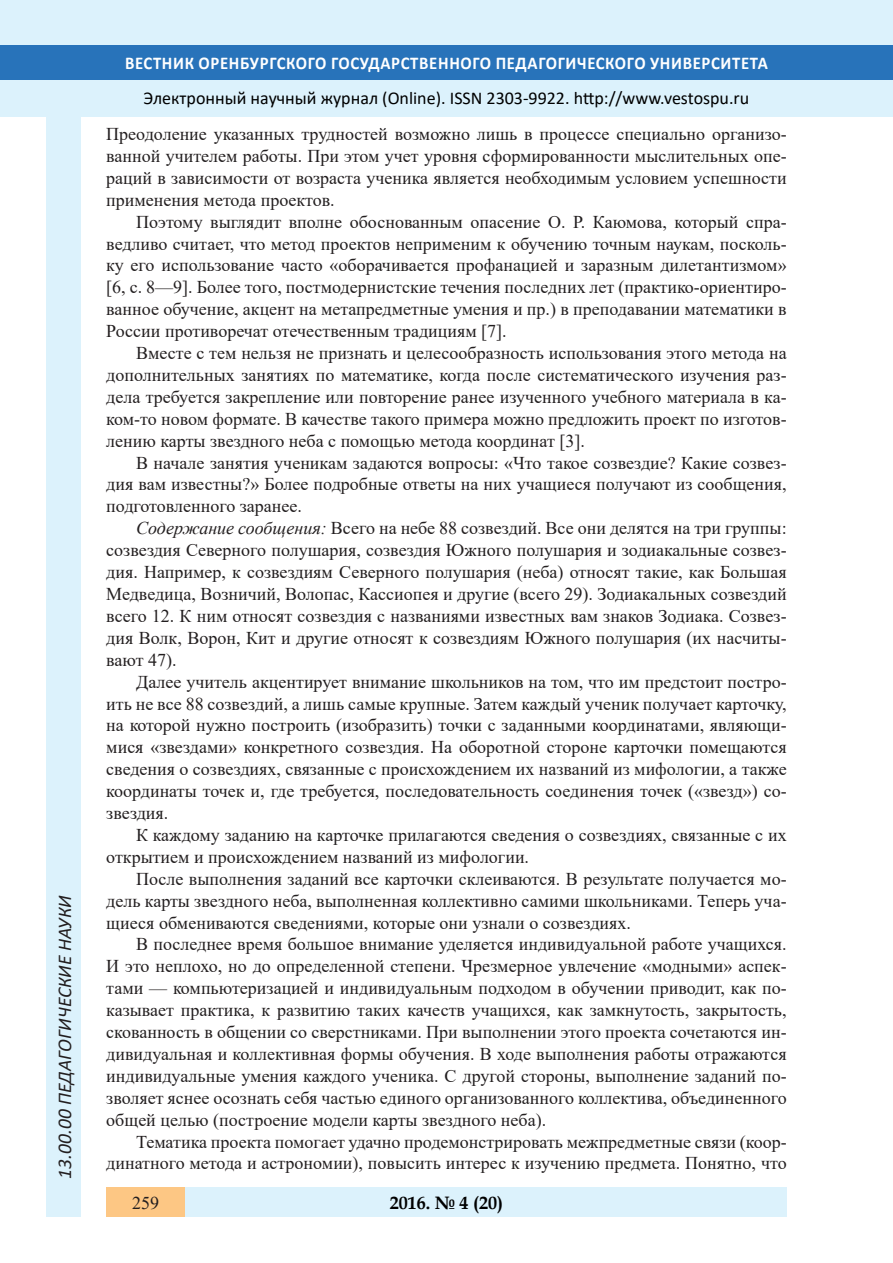
<style>
.page{position:relative;width:893px;height:1263px;background:#fff}
.page>*{position:absolute;margin:0;border:0;box-sizing:border-box;transform-origin:0 0}
.t1{font:italic 19.5px "Calibri";color:#231f20}
.Стиль2{font:18px/21.9px "Times New Roman";color:#231f20;text-align:justify}
.t2{font:18px "Calibri";color:#000}
.t3{font:700 18px "Calibri";letter-spacing:.04em;color:#fff;scale:.93 1}
.t4{font:700 18px "Book Antiqua";color:#000}
.s1{font-style:italic}
</style>
<div class="page">
<div style="left:0;top:0;width:893px;height:116px;background:#dcf2fc"></div>
<div style="left:0;top:45px;width:893px;height:34px;background:#2873ba"></div>
<div style="left:47px;top:116px;width:34px;height:1101px;background:#dcf2fc"></div>
<div style="left:106px;top:1188px;width:681px;height:29px;background:#dcf2fc"></div>
<div style="left:106px;top:1188px;width:79px;height:29px;background:#fdc784"></div>
<p class="t1" style="left:51px;top:1179px;width:285px;rotate:-90deg">13.00.00 ПЕДАГОГИЧЕСКИЕ НАУКИ</p>
<p class="t1" style="left:51px;top:1105px;width:206px;rotate:-90deg">БИОЛОГИЧЕСКИЕ НАУКИ</p>
<p class="t1" style="left:51px;top:1179px;width:11px;rotate:-90deg">0</p>
<p class="t3" style="left:125px;top:50px;width:693px">ВЕСТНИК ОРЕНБУРГСКОГО ГОСУДАРСТВЕННОГО ПЕДАГОГИЧЕСКОГО УНИВЕРСИТЕТА</p>
<p class="t2" style="left:144px;top:85px;width:607px">Электронный научный журнал (Online). ISSN 2303-9922. http://www.vestospu.ru</p>
<p class="t2" style="left:583px;top:85px;width:13px">t</p>
<p class="Стиль2" style="left:106px;top:122px;width:682px">Преодоление указанных трудностей возможно лишь в процессе специально организо&shy;ванной учителем работы. При этом учет уровня сформированности мыслительных опе&shy;раций в зависимости от возраста ученика является необходимым условием успешности применения метода проектов.</p>
<p class="Стиль2" style="left:106px;top:210px;width:682px;text-indent:30px">Поэтому выглядит вполне обоснованным опасение О. Р. Каюмова, который спра&shy;ведливо считает, что метод проектов неприменим к обучению точным наукам, посколь&shy;ку его использование часто «оборачивается профанацией и заразным дилетантизмом» [6, с. 8—9]. Более того, постмодернистские течения последних лет (практико-ориентиро&shy;ванное обучение, акцент на метапредметные умения и пр.) в преподавании математики в России противоречат отечественным традициям [7].</p>
<p class="Стиль2" style="left:106px;top:341px;width:682px;text-indent:30px">Вместе с тем нельзя не признать и целесообразность использования этого метода на дополнительных занятиях по математике, когда после систематического изучения раз&shy;дела требуется закрепление или повторение ранее изученного учебного материала в ка&shy;ком-то новом формате. В качестве такого примера можно предложить проект по изготов&shy;лению карты звездного неба с помощью метода координат [3].</p>
<p class="Стиль2" style="left:106px;top:451px;width:682px;text-indent:30px">В начале занятия ученикам задаются вопросы: «Что такое созвездие? Какие созвез&shy;дия вам известны?» Более подробные ответы на них учащиеся получают из сообщения, подготовленного заранее.</p>
<p class="Стиль2" style="left:106px;top:517px;width:682px;text-indent:30px"><span class="s1">Содержание сообщения:</span> Всего на небе 88 созвездий. Все они делятся на три группы: созвездия Северного полушария, созвездия Южного полушария и зодиакальные созвез&shy;дия. Например, к созвездиям Северного полушария (неба) относят такие, как Большая Медведица, Возничий, Волопас, Кассиопея и другие (всего 29). Зодиакальных созвездий всего 12. К ним относят созвездия с названиями известных вам знаков Зодиака. Созвез&shy;дия Волк, Ворон, Кит и другие относят к созвездиям Южного полушария (их насчиты&shy;вают 47).</p>
<p class="Стиль2" style="left:106px;top:670px;width:682px;text-indent:30px">Далее учитель акцентирует внимание школьников на том, что им предстоит постро&shy;ить не все 88 созвездий, а лишь самые крупные. Затем каждый ученик получает карточку, на которой нужно построить (изобразить) точки с заданными координатами, являющи&shy;мися «звездами» конкретного созвездия. На оборотной стороне карточки помещаются сведения о созвездиях, связанные с происхождением их названий из мифологии, а также координаты точек и, где требуется, последовательность соединения точек («звезд») со&shy;звездия.</p>
<p class="Стиль2" style="left:106px;top:823px;width:682px;text-indent:30px">К каждому заданию на карточке прилагаются сведения о созвездиях, связанные с их открытием и происхождением названий из мифологии.</p>
<p class="Стиль2" style="left:106px;top:867px;width:682px;text-indent:30px">После выполнения заданий все карточки склеиваются. В результате получается мо&shy;дель карты звездного неба, выполненная коллективно самими школьниками. Теперь уча&shy;щиеся обмениваются сведениями, которые они узнали о созвездиях.</p>
<p class="Стиль2" style="left:106px;top:933px;width:682px;text-indent:30px">В последнее время большое внимание уделяется индивидуальной работе учащихся.<br>И это неплохо, но до определенной степени. Чрезмерное увлечение «модными» аспек&shy;тами — компьютеризацией и индивидуальным подходом в обучении приводит, как по&shy;казывает практика, к развитию таких качеств учащихся, как замкнутость, закрытость, скованность в общении со сверстниками. При выполнении этого проекта сочетаются ин&shy;дивидуальная и коллективная формы обучения. В ходе выполнения работы отражаются индивидуальные умения каждого ученика. С другой стороны, выполнение заданий по&shy;зволяет яснее осознать себя частью единого организованного коллектива, объединенного общей целью (построение модели карты звездного неба).</p>
<p class="Стиль2" style="left:106px;top:1130px;width:682px;text-align:right">Тематика проекта помогает удачно продемонстрировать межпредметные связи (коор&shy;динатного метода и астрономии), повысить интерес к изучению предмета. Понятно, что</p>
<p class="Стиль2" style="left:132px;top:1191px;width:28px">259</p>
<p class="t4" style="left:390px;top:1190px;width:115px">2016. № 4 (20)</p>
</div>
